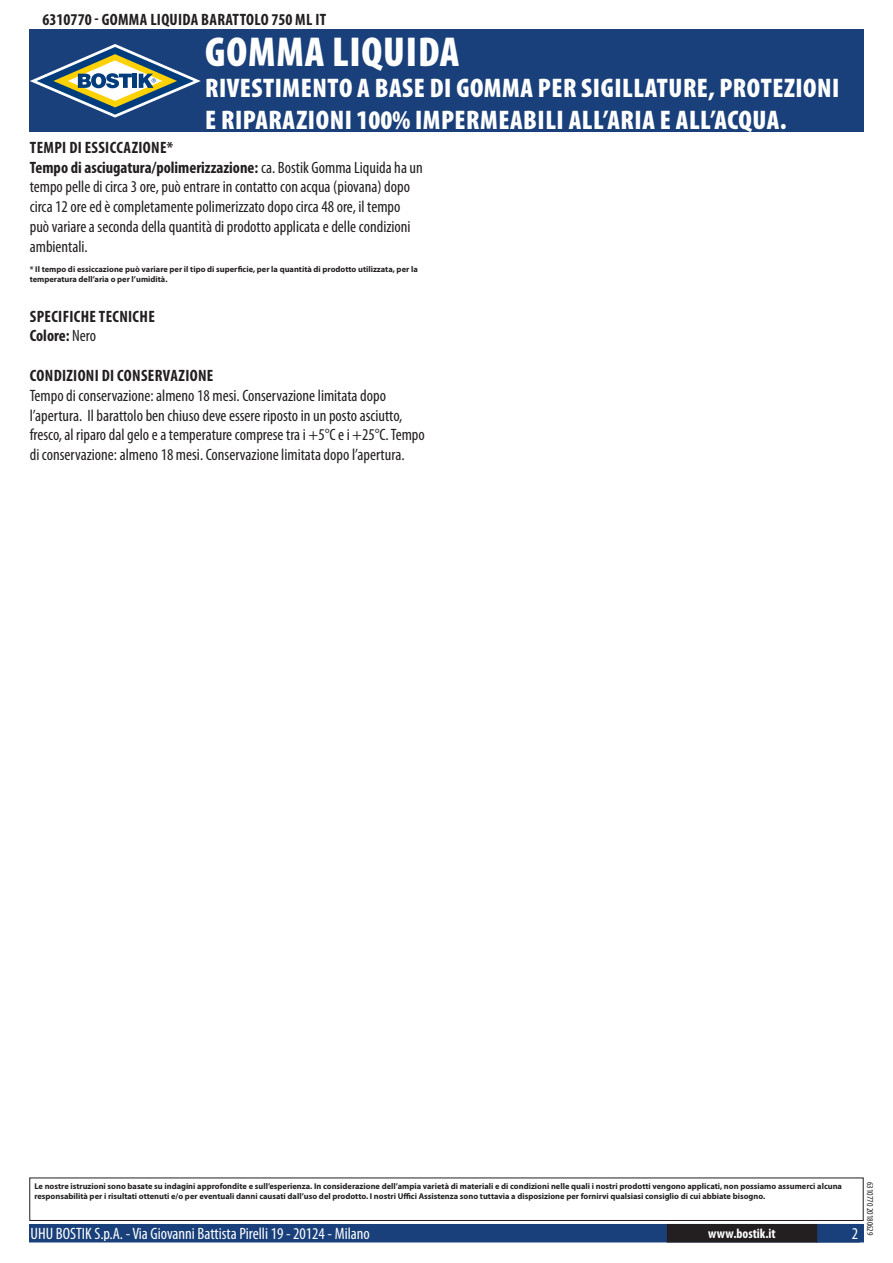
<style>
.page{position:relative;width:893px;height:1263px;background:#fff}
.page>*{position:absolute;margin:0;border:0;box-sizing:border-box;transform-origin:0 0}
.t1{font:900 condensed 42px "Myriad Pro";letter-spacing:.02em;color:#fff}
.t2{font:900 condensed 27px/32.4px "Myriad Pro";letter-spacing:.02em;color:#fff}
.t3{font:condensed 16.5px/19.8px "Myriad Pro";color:#231f20}
.t4{font:700 condensed 16.5px/19.8px "Myriad Pro";letter-spacing:.02em;color:#231f20}
.t5{font:condensed 16.5px "Myriad Pro";color:#fff}
.t6{font:700 condensed 13.5px "Myriad Pro";color:#fff}
.t7{font:condensed 9px "Myriad Pro";color:#231f20}
.t8{font:700 8.4px/10.1px "Myriad Pro";color:#231f20}
.s1{font-weight:700}
.s2{font-weight:400}
</style>
<div class="page">
<div style="left:30px;top:1225px;width:833px;height:17px;background:#19407a"></div>
<div style="left:29px;top:1224px;width:835px;height:18px;border:2px solid #19407a"></div>
<div style="left:816px;top:1224px;width:44px;height:18px;border:2px solid #19407a"></div>
<div style="left:668px;top:1225px;width:148px;height:17px;background:#231f20"></div>
<div style="left:667px;top:1224px;width:150px;height:18px;border:2px solid #231f20"></div>
<div style="left:29px;top:1177px;width:835px;height:44px;border:1px solid #231f20"></div>
<div style="left:30px;top:30px;width:834px;height:102px;background:#19407a"></div>
<svg style="left:30px;top:44px;width:171px;height:74px"></svg>
<p class="t4" style="left:43px;top:9px;width:279px">6310770 - GOMMA LIQUIDA BARATTOLO 750 ML IT</p>
<h1 class="t1" style="left:205px;top:25px;width:256px">GOMMA LIQUIDA</h1>
<h2 class="t2" style="left:205px;top:71px;width:636px">RIVESTIMENTO A BASE DI GOMMA PER SIGILLATURE, PROTEZIONI<br>E RIPARAZIONI 100% IMPERMEABILI ALL’ARIA E ALL’ACQUA.</h2>
<p class="t3" style="left:30px;top:137px;width:395px"><span class="s1">TEMPI DI ESSICCAZIONE*<br>TEMPO DI ASCIUGATURA/POLIMERIZZAZIONE:</span> ca. Bostik Gomma Liquida ha un tempo pelle di circa 3 ore, può entrare in contatto con acqua (piovana) dopo circa 12 ore ed è completamente polimerizzato dopo circa 48 ore, il tempo può variare a seconda della quantità di prodotto applicata e delle condizioni ambientali.</p>
<p class="t8" style="left:30px;top:264px;width:389px">* Il tempo di essiccazione può variare per il tipo di superficie, per la quantità di prodotto utilizzata, per la temperatura dell’aria o per l’umidità.</p>
<p class="t4" style="left:30px;top:306px;width:127px">SPECIFICHE TECNICHE<br>COLORE: <span class="s2">Nero</span></p>
<p class="t4" style="left:30px;top:365px;width:185px">CONDIZIONI DI CONSERVAZIONE</p>
<p class="t3" style="left:30px;top:385px;width:397px">Tempo di conservazione: almeno 18 mesi. Conservazione limitata dopo l’apertura. Il barattolo ben chiuso deve essere riposto in un posto asciutto, fresco, al riparo dal gelo e a temperature comprese tra i +5°C e i +25°C. Tempo di conservazione: almeno 18 mesi. Conservazione limitata dopo l’apertura.</p>
<p class="t8" style="left:34px;top:1181px;width:809px">Le nostre istruzioni sono basate su indagini approfondite e sull’esperienza. In considerazione dell’ampia varietà di materiali e di condizioni nelle quali i nostri prodotti vengono applicati, non possiamo assumerci alcuna responsabilità per i risultati ottenuti e/o per eventuali danni causati dall’uso del prodotto. I nostri Uffici Assistenza sono tuttavia a disposizione per fornirvi qualsiasi consiglio di cui abbiate bisogno.</p>
<p class="t5" style="left:31px;top:1224px;width:341px">UHU BOSTIK S.p.A. - Via Giovanni Battista Pirelli 19 - 20124 - Milano</p>
<p class="t6" style="left:708px;top:1225px;width:69px">WWW.BOSTIK.IT</p>
<p class="t5" style="left:852px;top:1224px;width:8px">2</p>
<p class="t7" style="left:875px;top:1182px;width:55px;rotate:90deg">6310770 20180629</p>
</div>
